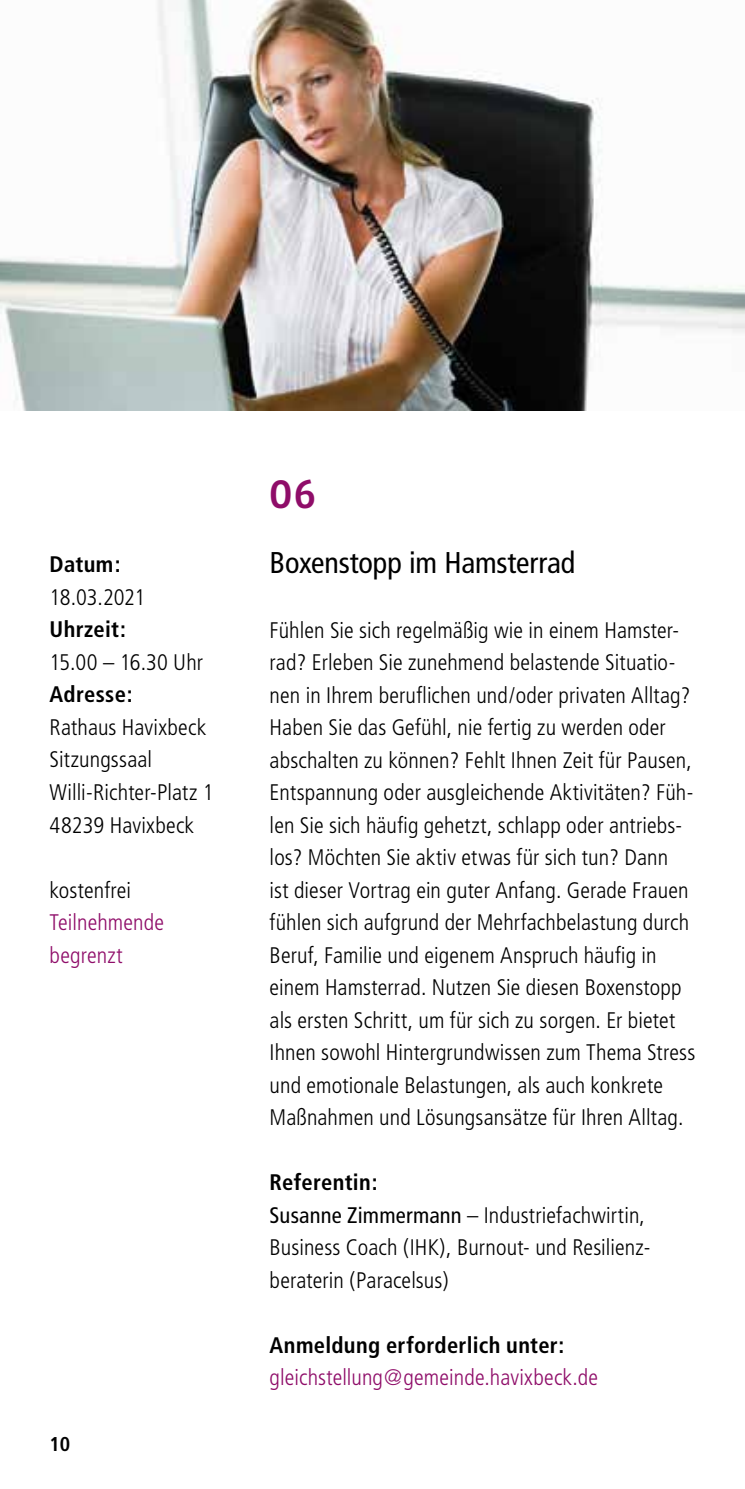
<style>
.page{position:relative;width:745px;height:1489px;background:#fff}
.page>*{position:absolute;margin:0;border:0;box-sizing:border-box;transform-origin:0 0}
.t1{font:42.5px "Bree Serif";color:#8f0d69}
.t2{font:condensed 30px "Frutiger";letter-spacing:-.005em;color:#000}
.t3{font:300 condensed 22.5px/32.5px "Frutiger";letter-spacing:.005em;color:#000}
.t4{font:300 condensed 22.5px/32.5px "Frutiger";letter-spacing:.005em;color:#8f0d69}
.t5{font:700 condensed 22.5px "Frutiger";letter-spacing:.015em;color:#000}
.t6{font:700 condensed 20px "Frutiger";color:#000}
.s1{font-weight:700}
.s2{font-weight:400}
</style>
<div class="page">
<img style="left:0;top:0;width:744px;height:410px">
<p class="t5" style="left:50px;top:551px;width:72px">Datum:</p>
<p class="t3" style="left:50px;top:581px;width:97px">18.03.2021</p>
<p class="t5" style="left:50px;top:616px;width:78px">Uhrzeit:</p>
<p class="t3" style="left:50px;top:646px;width:155px">15.00 – 16.30 Uhr</p>
<p class="t5" style="left:50px;top:681px;width:85px">Adresse:</p>
<p class="t3" style="left:50px;top:711px;width:165px">Rathaus Havixbeck<br>Sitzungssaal<br>Willi-Richter-Platz 1<br>48239 Havixbeck</p>
<p class="t3" style="left:50px;top:873px;width:83px">kostenfrei</p>
<p class="t4" style="left:50px;top:906px;width:116px">Teilnehmende begrenzt</p>
<p class="t6" style="left:50px;top:1431px;width:22px">10</p>
<h1 class="t1" style="left:269px;top:462px;width:48px">06</h1>
<h2 class="t2" style="left:269px;top:544px;width:307px">Boxenstopp im Hamsterrad</h2>
<p class="t3" style="left:269px;top:614px;width:427px">Fühlen Sie sich regelmäßig wie in einem Hamster&shy;rad? Erleben Sie zunehmend belastende Situatio&shy;nen in Ihrem beruflichen und/oder privaten Alltag?<br>Haben Sie das Gefühl, nie fertig zu werden oder abschalten zu können? Fehlt Ihnen Zeit für Pausen, Entspannung oder ausgleichende Aktivitäten? Füh&shy;len Sie sich häufig gehetzt, schlapp oder antriebs&shy;los? Möchten Sie aktiv etwas für sich tun? Dann<br>ist dieser Vortrag ein guter Anfang. Gerade Frauen fühlen sich aufgrund der Mehrfachbelastung durch Beruf, Familie und eigenem Anspruch häufig in einem Hamsterrad. Nutzen Sie diesen Boxenstopp als ersten Schritt, um für sich zu sorgen. Er bietet Ihnen sowohl Hintergrundwissen zum Thema Stress und emotionale Belastungen, als auch konkrete Maßnahmen und Lösungsansätze für Ihren Alltag.</p>
<p class="t3" style="left:269px;top:1166px;width:382px"><span class="s1">Referentin:<br></span><span class="s2">Susanne Zimmermann</span> – Industriefachwirtin,<br>Business Coach (IHK), Burnout- und Resilienz&shy;beraterin (Paracelsus)</p>
<p class="t5" style="left:269px;top:1331px;width:296px">Anmeldung erforderlich unter:</p>
<p class="t4" style="left:269px;top:1361px;width:330px">gleichstellung@gemeinde.havixbeck.de</p>
</div>
